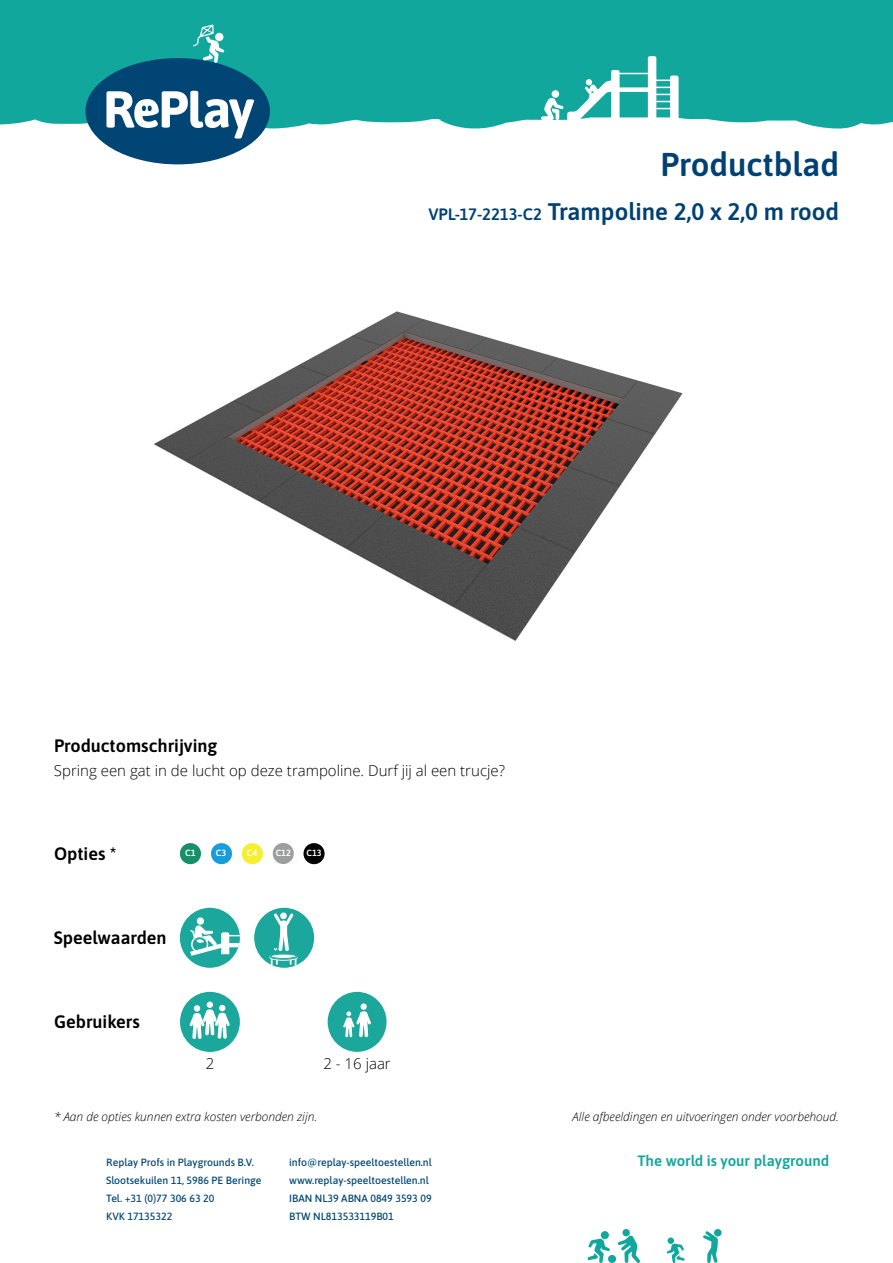
<style>
.page{position:relative;width:893px;height:1263px;background:#fff}
.page>*{position:absolute;margin:0;border:0;box-sizing:border-box;transform-origin:0 0}
.t1{font:600 33px "Asap";color:#004173}
.t2{font:600 24px "Asap";color:#004173}
.t3{font:600 18px "Asap";color:#000}
.t4{font:300 15px "Open Sans";color:#000}
.t5{font:600 15px "Asap";color:#12a79d}
.t6{font:italic 300 12px "Open Sans";color:#000}
.t7{font:500 10.5px/18px "Asap";color:#014575}
.t8{font:600 9px "Asap";color:#fff}
.s1{font-size:16.5px}
</style>
<div class="page">
<div style="left:0;top:0;width:893px;height:129px;background:#12a79d"></div>
<svg style="left:703px;top:1229px;width:18px;height:34px"></svg>
<div style="left:608px;top:1255px;width:8px;height:8px;background:#12a79d;border-radius:50%"></div>
<div style="left:601px;top:1231px;width:8px;height:8px;background:#12a79d;border-radius:50%"></div>
<svg style="left:587px;top:1238px;width:23px;height:25px"></svg>
<div style="left:668px;top:1237px;width:6px;height:7px;background:#12a79d;border-radius:50%"></div>
<svg style="left:667px;top:1243px;width:18px;height:20px"></svg>
<svg style="left:618px;top:1235px;width:22px;height:28px"></svg>
<div style="left:622px;top:1229px;width:8px;height:7px;background:#12a79d;border-radius:50%"></div>
<svg style="left:85px;top:24px;width:185px;height:140px"></svg>
<hr style="left:615px;top:73px;width:35px;height:1px;background:#fff">
<div style="left:615px;top:87px;width:35px;height:5px;background:#fff"></div>
<svg style="left:648px;top:56px;width:31px;height:64px"></svg>
<svg style="left:541px;top:70px;width:79px;height:50px"></svg>
<div style="left:552px;top:90px;width:7px;height:8px;background:#fff;border-radius:50%"></div>
<div style="left:180px;top:992px;width:60px;height:60px;background:#1ca79d;border-radius:50%"></div>
<div style="left:206px;top:1001px;width:7px;height:7px;background:#74c9c3;border-radius:50%"></div>
<div style="left:207px;top:1001px;width:6px;height:7px;background:#fff;border-radius:50%"></div>
<svg style="left:189px;top:1005px;width:41px;height:34px"></svg>
<div style="left:328px;top:992px;width:59px;height:60px;background:#1ca79d;border-radius:50%"></div>
<div style="left:361px;top:1003px;width:6px;height:7px;background:#fff;border-radius:50%"></div>
<svg style="left:343px;top:1011px;width:28px;height:27px"></svg>
<img style="left:154px;top:311px;width:529px;height:330px">
<div style="left:211px;top:843px;width:21px;height:21px;background:#179dd9;border-radius:50%"></div>
<div style="left:242px;top:843px;width:21px;height:21px;background:#f7ee32;border-radius:50%"></div>
<div style="left:180px;top:908px;width:60px;height:60px;background:#1ca79d;border-radius:50%"></div>
<svg style="left:190px;top:917px;width:50px;height:39px"></svg>
<div style="left:254px;top:908px;width:60px;height:60px;background:#1ca79d;border-radius:50%"></div>
<div style="left:280px;top:920px;width:7px;height:16px;background:#fff;border-radius:3px"></div>
<svg style="left:274px;top:913px;width:19px;height:13px"></svg>
<div style="left:280px;top:912px;width:7px;height:7px;background:#fff;border-radius:50%"></div>
<div style="left:270px;top:955px;width:28px;height:6px;background:#def1f1;border-radius:50%"></div>
<hr style="left:270px;top:956px;width:28px;height:2px;background:#fff">
<div style="left:269px;top:953px;width:29px;height:6px;border:1px solid #1ca79d;border-radius:50%"></div>
<div style="left:271px;top:954px;width:26px;height:4px;border:1px solid #1ca79d;border-radius:50%"></div>
<svg style="left:271px;top:932px;width:25px;height:34px"></svg>
<div style="left:180px;top:843px;width:21px;height:21px;background:#178f6b;border-radius:50%"></div>
<div style="left:273px;top:843px;width:21px;height:21px;background:#9d9f9f;border-radius:50%"></div>
<div style="left:303px;top:843px;width:22px;height:21px;background:#000;border-radius:50%"></div>
<h1 class="t1" style="left:660px;top:142px;width:180px">Productblad</h1>
<h3 class="t3" style="left:54px;top:733px;width:165px">Productomschrijving</h3>
<p class="t2" style="left:428px;top:195px;width:412px"><span class="s1">VPL-17-2213-C2</span> Trampoline 2,0 x 2,0 m rood</p>
<p class="t4" style="left:54px;top:761px;width:453px">Spring een gat in de lucht op deze trampoline. Durf jij al een trucje?</p>
<h3 class="t3" style="left:54px;top:841px;width:64px">Opties *</h3>
<p class="t8" style="left:185px;top:847px;width:12px">C1</p>
<p class="t8" style="left:216px;top:847px;width:12px">C3</p>
<p class="t8" style="left:247px;top:847px;width:12px">C4</p>
<p class="t8" style="left:276px;top:847px;width:17px">C12</p>
<p class="t8" style="left:306px;top:847px;width:17px">C13</p>
<h3 class="t3" style="left:54px;top:925px;width:114px">Speelwaarden</h3>
<h3 class="t3" style="left:54px;top:1009px;width:87px">Gebruikers</h3>
<p class="t4" style="left:206px;top:1053px;width:10px">2</p>
<p class="t4" style="left:323px;top:1053px;width:69px">2 - 16 jaar</p>
<p class="t6" style="left:54px;top:1108px;width:265px">* Aan de opties kunnen extra kosten verbonden zijn.</p>
<p class="t6" style="left:573px;top:1108px;width:268px">Alle afbeeldingen en uitvoeringen onder voorbehoud.</p>
<p class="t7" style="left:106px;top:1153px;width:157px">Replay Profs in Playgrounds B.V.<br>Slootsekuilen 11, 5986 PE Beringe<br>Tel. +31 (0)77 306 63 20<br>KVK 17135322</p>
<p class="t7" style="left:289px;top:1153px;width:144px">info@replay-speeltoestellen.nl www.replay-speeltoestellen.nl<br>IBAN NL39 ABNA 0849 3593 09<br>BTW NL813533119B01</p>
<h3 class="t5" style="left:638px;top:1151px;width:193px">The world is your playground</h3>
</div>
